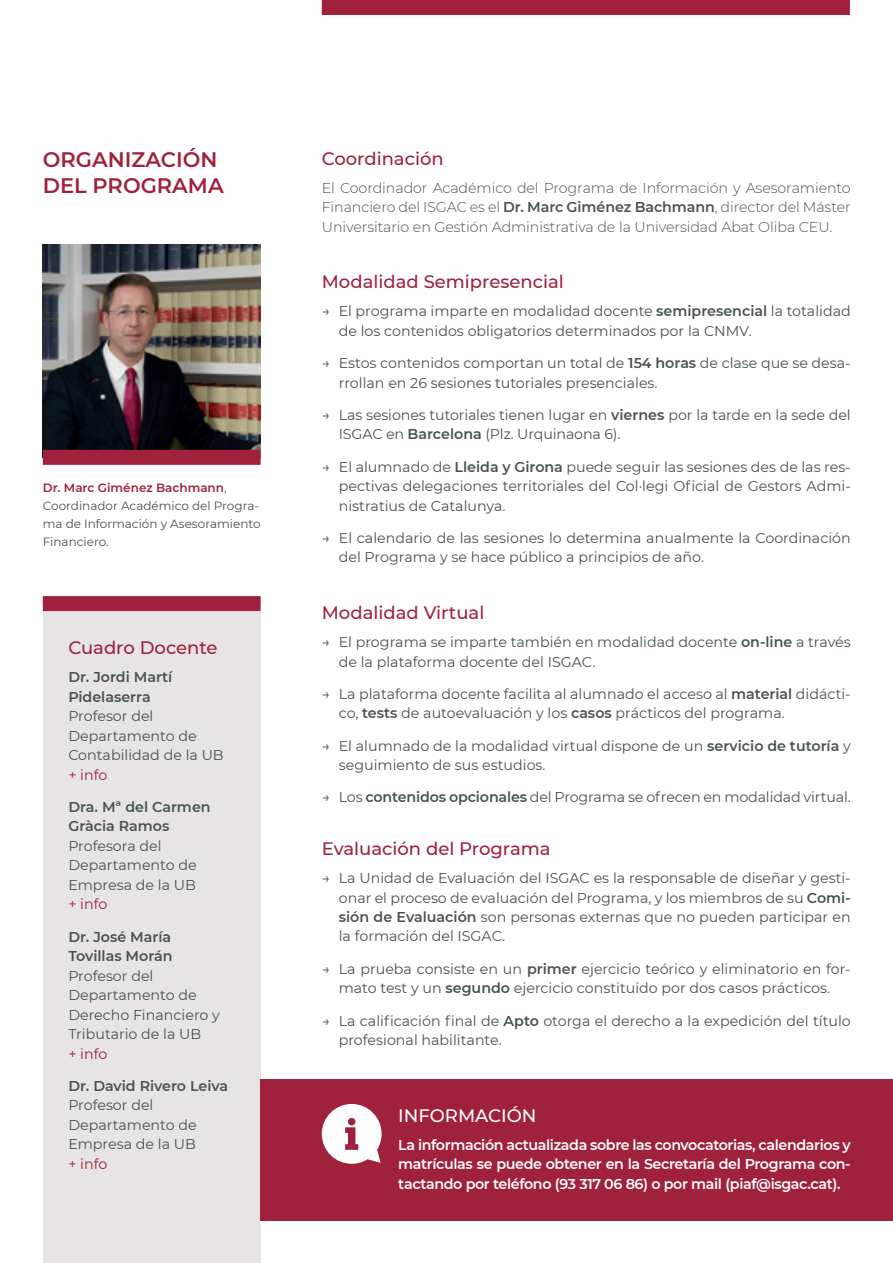
<style>
.page{position:relative;width:893px;height:1263px;background:#fff}
.page>*{position:absolute;margin:0;border:0;box-sizing:border-box;transform-origin:0 0}
.t1{font:600 21px/25.5px "Montserrat";color:#a0213c}
.t2{font:500 18px "Montserrat";color:#a0213c}
.t3{font:500 18px "Montserrat";color:#fff}
.t4{font:14.25px/19.5px "Montserrat";color:#475354}
.t5{font:300 14.25px/19.5px "Montserrat";letter-spacing:-.005em;color:#475354;text-align:justify}
.t6{font:600 14.25px/19.5px "Montserrat";letter-spacing:-.025em;color:#fff;text-align:justify}
.t7{font:600 14.25px/19.5px "Montserrat";color:#475354}
.t8{font:14.25px "Montserrat";color:#a0213c}
.t9{font:12px/18px "Montserrat";color:#475354}
.s1{font-weight:600}
.s2{font-weight:600;color:#a0213c}
</style>
<div class="page">
<img style="left:43px;top:245px;width:218px;height:205px">
<div style="left:322px;top:0;width:528px;height:15px;background:#a0213c"></div>
<div style="left:43px;top:450px;width:218px;height:15px;background:#a0213c"></div>
<div style="left:43px;top:611px;width:218px;height:652px;background:#e6e4e4"></div>
<div style="left:43px;top:596px;width:218px;height:15px;background:#a0213c"></div>
<div style="left:261px;top:1079px;width:632px;height:141px;background:#a0213c"></div>
<svg style="left:322px;top:1104px;width:60px;height:60px"></svg>
<h1 class="t1" style="left:43px;top:146px;width:182px">ORGANIZACIÓN<br>DEL PROGRAMA</h1>
<p class="t2" style="left:322px;top:146px;width:124px">Coordinación</p>
<p class="t5" style="left:322px;top:177px;width:530px">El Coordinador Académico del Programa de Información y Asesoramiento Financiero del ISGAC es el <span class="s1">Dr. Marc Giménez Bachmann</span>, director del Máster Universitario en Gestión Administrativa de la Universidad Abat Oliba CEU.</p>
<p class="t9" style="left:43px;top:478px;width:219px"><span class="s2">Dr. Marc Giménez Bachmann</span>,<br>Coordinador Académico del Progra&shy;ma de Información y Asesoramiento<br>Financiero.</p>
<p class="t2" style="left:68px;top:635px;width:151px">Cuadro Docente</p>
<p class="t7" style="left:68px;top:667px;width:106px">Dr. Jordi Martí<br>Pidelaserra</p>
<p class="t4" style="left:68px;top:706px;width:157px">Profesor del<br>Departamento de<br>Contabilidad de la UB</p>
<p class="t8" style="left:68px;top:765px;width:41px">+ info</p>
<p class="t7" style="left:68px;top:796px;width:144px">Dra. Mª del Carmen<br>Gràcia Ramos</p>
<p class="t4" style="left:68px;top:835px;width:130px">Profesora del<br>Departamento de<br>Empresa de la UB</p>
<p class="t8" style="left:68px;top:894px;width:41px">+ info</p>
<p class="t7" style="left:68px;top:926px;width:106px">Dr. José María<br>Tovillas Morán</p>
<p class="t4" style="left:68px;top:965px;width:153px">Profesor del<br>Departamento de<br>Derecho Financiero y<br>Tributario de la UB</p>
<p class="t8" style="left:68px;top:1044px;width:41px">+ info</p>
<p class="t7" style="left:68px;top:1075px;width:161px">Dr. David Rivero Leiva</p>
<p class="t4" style="left:68px;top:1095px;width:130px">Profesor del<br>Departamento de<br>Empresa de la UB</p>
<p class="t8" style="left:68px;top:1154px;width:41px">+ info</p>
<p class="t2" style="left:322px;top:269px;width:244px">Modalidad Semipresencial</p>
<p class="t4" style="left:339px;top:301px;width:513px;text-indent:-17px">→ El programa imparte en modalidad docente <span class="s1">semipresencial</span> la totalidad de los contenidos obligatorios determinados por la CNMV.</p>
<p class="t4" style="left:339px;top:353px;width:513px;text-indent:-17px">→ Estos contenidos comportan un total de <span class="s1">154 horas</span> de clase que se desa&shy;rrollan en 26 sesiones tutoriales presenciales.</p>
<p class="t4" style="left:339px;top:405px;width:513px;text-indent:-17px">→ Las sesiones tutoriales tienen lugar en <span class="s1">viernes</span> por la tarde en la sede del<br>ISGAC en <span class="s1">Barcelona</span> (Plz. Urquinaona 6).</p>
<p class="t4" style="left:339px;top:456px;width:513px;text-align:justify;text-indent:-17px">→ El alumnado de <span class="s1">Lleida y Girona</span> puede seguir las sesiones des de las res&shy;pectivas delegaciones territoriales del Col·legi Oficial de Gestors Admi&shy;nistratius de Catalunya.</p>
<p class="t4" style="left:339px;top:528px;width:513px;text-indent:-17px">→ El calendario de las sesiones lo determina anualmente la Coordinación del Programa y se hace público a principios de año.</p>
<p class="t2" style="left:322px;top:600px;width:164px">Modalidad Virtual</p>
<p class="t4" style="left:339px;top:632px;width:513px;text-indent:-17px">→ El programa se imparte también en modalidad docente <span class="s1">on-line</span> a través de la plataforma docente del ISGAC.</p>
<p class="t4" style="left:339px;top:684px;width:513px;text-indent:-17px">→ La plataforma docente facilita al alumnado el acceso al <span class="s1">material</span> didácti&shy;co, <span class="s1">tests</span> de autoevaluación y los <span class="s1">casos</span> prácticos del programa.</p>
<p class="t4" style="left:339px;top:735px;width:513px;text-indent:-17px">→ El alumnado de la modalidad virtual dispone de un <span class="s1">servicio de tutoría</span> y seguimiento de sus estudios.</p>
<p class="t4" style="left:322px;top:787px;width:530px">→ Los <span class="s1">contenidos opcionales</span> del Programa se ofrecen en modalidad virtual.</p>
<p class="t2" style="left:322px;top:836px;width:230px">Evaluación del Programa</p>
<p class="t4" style="left:339px;top:868px;width:513px;text-align:justify;text-indent:-17px">→ La Unidad de Evaluación del ISGAC es la responsable de diseñar y gesti&shy;onar el proceso de evaluación del Programa, y los miembros de su <span class="s1">Comi&shy;sión de Evaluación</span> son personas externas que no pueden participar en la formación del ISGAC.</p>
<p class="t4" style="left:322px;top:958px;width:530px;text-align:center">→ La prueba consiste en un <span class="s1">primer</span> ejercicio teórico y eliminatorio en for&shy;mato test y un <span class="s1">segundo</span> ejercicio constituido por dos casos prácticos.</p>
<p class="t4" style="left:339px;top:1010px;width:513px;text-indent:-17px">→ La calificación final de <span class="s1">Apto</span> otorga el derecho a la expedición del título profesional habilitante.</p>
<p class="t3" style="left:398px;top:1102px;width:140px">INFORMACIÓN</p>
<p class="t6" style="left:398px;top:1134px;width:454px">La información actualizada sobre las convocatorias, calendarios y matrículas se puede obtener en la Secretaría del Programa con&shy;tactando por teléfono (93 317 06 86) o por mail (piaf@isgac.cat).</p>
</div>
